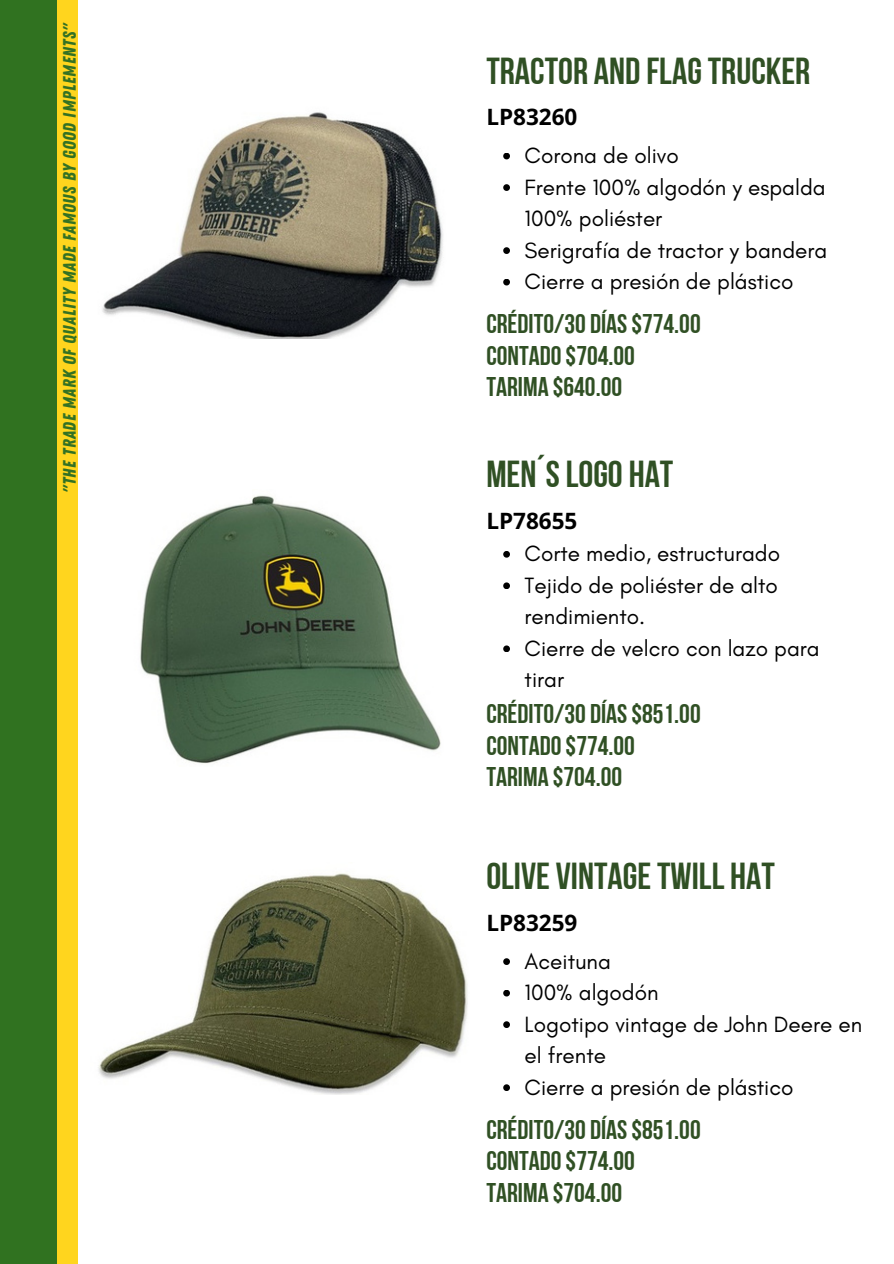
<style>
.page{position:relative;width:894px;height:1264px;background:#fff}
.page>*{position:absolute;margin:0;border:0;box-sizing:border-box;transform-origin:0 0}
.t1{font:37.5px "Bebas Neue Cyrillic";color:#305024}
.t2{font:27px/31.5px "Bebas Neue Cyrillic";color:#305024}
.t3{font:22.5px/31.5px "Glacial Indifference";color:#000}
.t4{font:700 22.5px "Open Sans";color:#000}
.t5{font:18px "Zing Rust Base";letter-spacing:.03em;color:#337124}
</style>
<div class="page">
<div style="left:56px;top:0;width:21px;height:1263px;background:#ffd51e"></div>
<div style="left:0;top:0;width:56px;height:1263px;background:#307220"></div>
<img style="left:102px;top:112px;width:341px;height:226px">
<img style="left:140px;top:495px;width:301px;height:269px">
<img style="left:98px;top:873px;width:370px;height:221px">
<svg style="left:503px;top:153px;width:7px;height:6px"></svg>
<svg style="left:503px;top:184px;width:7px;height:7px"></svg>
<svg style="left:503px;top:247px;width:7px;height:7px"></svg>
<svg style="left:503px;top:279px;width:7px;height:6px"></svg>
<svg style="left:503px;top:551px;width:7px;height:6px"></svg>
<svg style="left:503px;top:582px;width:7px;height:7px"></svg>
<svg style="left:503px;top:645px;width:7px;height:7px"></svg>
<svg style="left:503px;top:958px;width:7px;height:7px"></svg>
<svg style="left:503px;top:990px;width:7px;height:6px"></svg>
<svg style="left:503px;top:1021px;width:7px;height:7px"></svg>
<svg style="left:503px;top:1084px;width:7px;height:7px"></svg>
<p class="t5" style="left:59px;top:493px;width:472px;rotate:-90deg">"THE TRADE MARK OF QUALITY MADE FAMOUS BY GOOD IMPLEMENTS"</p>
<h3 class="t1" style="left:486px;top:56px;width:325px">TRACTORANDFLAGTRUCKER</h3>
<h3 class="t4" style="left:486px;top:101px;width:93px">LP83260</h3>
<h4 class="t3" style="left:524px;top:139px;width:304px">Corona de olivo<br>Frente 100% algodón y espalda<br>100% poliéster<br>Serigrafía de tractor y bandera<br>Cierre a presión de plástico</h4>
<h2 class="t2" style="left:486px;top:310px;width:216px">CRÉDITO/30DÍAS$774.00<br>CONTADO$704.00<br>TARIMA$640.00</h2>
<h1 class="t1" style="left:486px;top:459px;width:188px">MEN´SLOGOHAT</h1>
<h1 class="t4" style="left:486px;top:505px;width:93px">LP78655</h1>
<h2 class="t3" style="left:524px;top:537px;width:296px">Corte medio, estructurado<br>Tejido de poliéster de alto rendimiento.<br>Cierre de velcro con lazo para tirar</h2>
<h4 class="t2" style="left:486px;top:700px;width:216px">CRÉDITO/30DÍAS$851.00<br>CONTADO$774.00<br>TARIMA$704.00</h4>
<h4 class="t1" style="left:486px;top:861px;width:290px">OLIVE VINTAGETWILLHAT</h4>
<h4 class="t4" style="left:486px;top:906px;width:93px">LP83259</h4>
<h3 class="t3" style="left:524px;top:944px;width:339px">Aceituna<br>100% algodón<br>Logotipo vintage de John Deere en el frente<br>Cierre a presión de plástico</h3>
<h3 class="t2" style="left:486px;top:1116px;width:216px">CRÉDITO/30DÍAS$851.00<br>CONTADO$774.00<br>TARIMA$704.00</h3>
</div>
